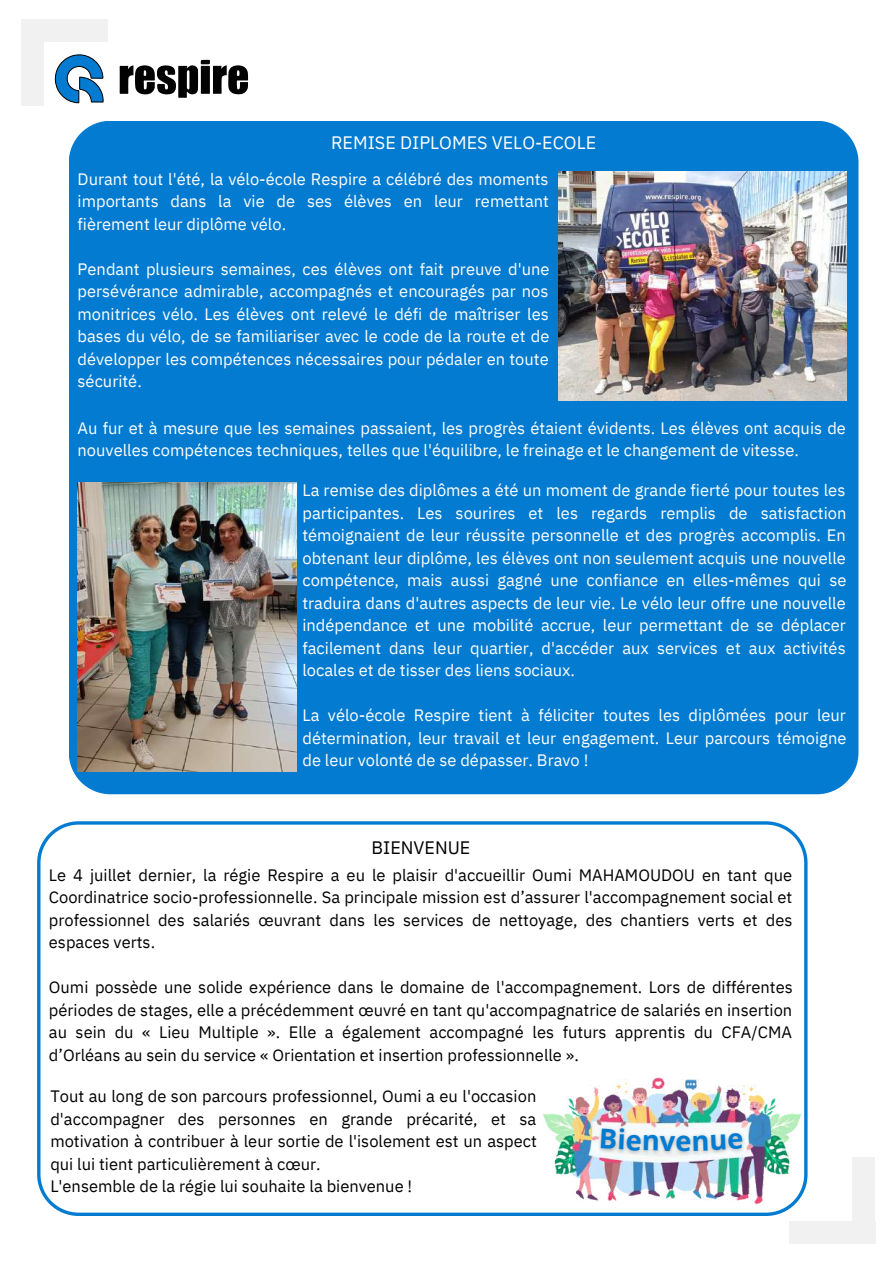
<style>
.page{position:relative;width:893px;height:1264px;background:#fff}
.page>*{position:absolute;margin:0;border:0;box-sizing:border-box;transform-origin:0 0}
.t1{font:700 27.3px "Open Sans";color:#037bd1}
.t2{font:18px "IBM Plex Sans";color:#fff}
.t3{font:18px "IBM Plex Sans";color:#000}
.t4{font:16.5px/22.5px "IBM Plex Sans";color:#fff;text-align:justify}
.t5{font:16.5px/22.5px "IBM Plex Sans";color:#000;text-align:justify}
</style>
<div class="page">
<div style="left:21px;top:20px;width:87px;height:22px;background:#f1f1f1"></div>
<div style="left:21px;top:20px;width:23px;height:86px;background:#f1f1f1"></div>
<div style="left:788px;top:1220px;width:87px;height:23px;background:#f1f1f1"></div>
<div style="left:852px;top:1157px;width:23px;height:86px;background:#f1f1f1"></div>
<svg style="left:120px;top:60px;width:128px;height:38px"></svg>
<svg style="left:55px;top:54px;width:49px;height:49px"></svg>
<div style="left:69px;top:121px;width:789px;height:673px;background:#037bd1"></div>
<svg style="left:37px;top:821px;width:770px;height:394px"></svg>
<img style="left:558px;top:171px;width:287px;height:229px">
<img style="left:78px;top:482px;width:219px;height:289px">
<img style="left:539px;top:1060px;width:264px;height:155px">
<img style="left:591px;top:1113px;width:160px;height:53px">
<svg style="left:601px;top:1128px;width:56px;height:22px"></svg>
<svg style="left:676px;top:1132px;width:66px;height:18px"></svg>
<p class="t2" style="left:331px;top:131px;width:266px">REMISE DIPLOMES VELO-ECOLE</p>
<p class="t4" style="left:78px;top:167px;width:473px">Durant tout l'été, la vélo-école Respire a célébré des moments importants dans la vie de ses élèves en leur remettant fièrement leur diplôme vélo.</p>
<p class="t4" style="left:78px;top:257px;width:473px">Pendant plusieurs semaines, ces élèves ont fait preuve d'une persévérance admirable, accompagnés et encouragés par nos monitrices vélo. Les élèves ont relevé le défi de maîtriser les bases du vélo, de se familiariser avec le code de la route et de développer les compétences nécessaires pour pédaler en toute sécurité.</p>
<p class="t4" style="left:78px;top:416px;width:769px">Au fur et à mesure que les semaines passaient, les progrès étaient évidents. Les élèves ont acquis de nouvelles compétences techniques, telles que l'équilibre, le freinage et le changement de vitesse.</p>
<p class="t4" style="left:302px;top:479px;width:545px">La remise des diplômes a été un moment de grande fierté pour toutes les participantes. Les sourires et les regards remplis de satisfaction témoignaient de leur réussite personnelle et des progrès accomplis. En obtenant leur diplôme, les élèves ont non seulement acquis une nouvelle compétence, mais aussi gagné une confiance en elles-mêmes qui se traduira dans d'autres aspects de leur vie. Le vélo leur offre une nouvelle indépendance et une mobilité accrue, leur permettant de se déplacer facilement dans leur quartier, d'accéder aux services et aux activités locales et de tisser des liens sociaux.</p>
<p class="t4" style="left:302px;top:704px;width:545px">La vélo-école Respire tient à féliciter toutes les diplômées pour leur détermination, leur travail et leur engagement. Leur parcours témoigne de leur volonté de se dépasser. Bravo !</p>
<p class="t3" style="left:371px;top:835px;width:100px">BIENVENUE</p>
<p class="t5" style="left:49px;top:863px;width:745px">Le 4 juillet dernier, la régie Respire a eu le plaisir d'accueillir Oumi MAHAMOUDOU en tant que Coordinatrice socio-professionnelle. Sa principale mission est d’assurer l'accompagnement social et professionnel des salariés œuvrant dans les services de nettoyage, des chantiers verts et des espaces verts.</p>
<p class="t5" style="left:49px;top:975px;width:745px">Oumi possède une solide expérience dans le domaine de l'accompagnement. Lors de différentes périodes de stages, elle a précédemment œuvré en tant qu'accompagnatrice de salariés en insertion au sein du « Lieu Multiple ». Elle a également accompagné les futurs apprentis du CFA/CMA d’Orléans au sein du service « Orientation et insertion professionnelle ».</p>
<p class="t5" style="left:50px;top:1084px;width:488px;text-align:left">Tout au long de son parcours professionnel, Oumi a eu l'occasion d'accompagner des personnes en grande précarité, et sa motivation à contribuer à leur sortie de l'isolement est un aspect qui lui tient particulièrement à cœur.<br>L'ensemble de la régie lui souhaite la bienvenue !</p>
<h1 class="t1" style="left:659px;top:1121px;width:17px">v</h1>
</div>
